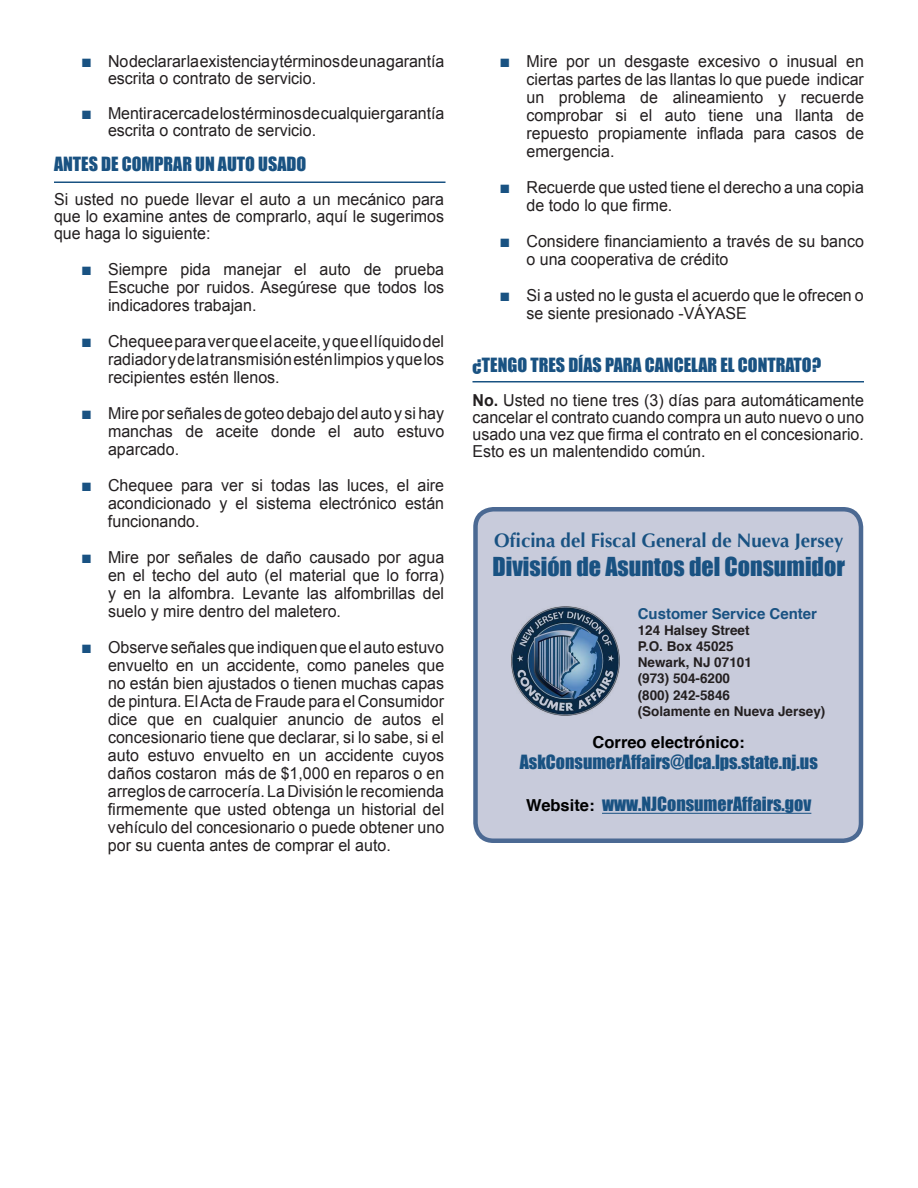
<style>
.page{position:relative;width:918px;height:1188px;background:#fff}
.page>*{position:absolute;margin:0;border:0;box-sizing:border-box;transform-origin:0 0}
.t1{font:24px "Impact";color:#195282}
.t2{font:700 19.5px "Optima";color:#195282;scale:.96 1}
.t3{font:18px "Impact";color:#195282}
.t4{font:16.5px/18px "Arial";color:#231f20;text-align:justify}
.t5{font:700 16.5px "Helvetica";color:#000}
.t6{font:700 15px "Helvetica";color:#195282}
.t7{font:700 13.5px/16.2px "Helvetica";color:#231f20}
.s1{font-size:18px;color:#195282}
.s2{font-weight:700}
.s3{font-family:"Helvetica";font-weight:700;font-size:16.5px;color:#000}
</style>
<div class="page">
<hr style="left:54px;top:182px;width:392px;height:1px;background:#195282">
<div style="left:476px;top:509px;width:385px;height:332px;background:#c8cbdb;border-radius:18px"></div>
<div style="left:473px;top:507px;width:390px;height:336px;border:4px solid #4b6993;border-radius:18px"></div>
<hr style="left:602px;top:813px;width:209px;height:1px;background:#195282">
<img style="left:511px;top:606px;width:109px;height:109px">
<hr style="left:472px;top:381px;width:392px;height:1px;background:#195282">
<p class="t4" style="left:108px;top:53px;width:338px;line-height:17.2px;text-indent:-27px"><span class="s1">■</span> No declarar la existencia y términos de una garantía escrita o contrato de servicio.</p>
<p class="t4" style="left:108px;top:105px;width:338px;line-height:17.2px;text-indent:-27px"><span class="s1">■</span> Mentir acerca de los términos de cualquier garantía escrita o contrato de servicio.</p>
<p class="t3" style="left:54px;top:150px;width:254px">ANTES DE COMPRAR UN AUTO USADO</p>
<p class="t4" style="left:54px;top:191px;width:392px;line-height:17px">Si usted no puede llevar el auto a un mecánico para que lo examine antes de comprarlo, aquí le sugerimos que haga lo siguiente:</p>
<p class="t4" style="left:108px;top:260px;width:338px;text-indent:-27px"><span class="s1">■</span> Siempre pida manejar el auto de prueba Escuche por ruidos. Asegúrese que todos los indicadores trabajan.</p>
<p class="t4" style="left:108px;top:332px;width:338px;text-indent:-27px"><span class="s1">■</span> Chequee para ver que el aceite, y que el líquido del radiador y de la transmisión estén limpios y que los recipientes estén llenos.</p>
<p class="t4" style="left:108px;top:404px;width:338px;text-indent:-27px"><span class="s1">■</span> Mire por señales de goteo debajo del auto y si hay manchas de aceite donde el auto estuvo aparcado.</p>
<p class="t4" style="left:108px;top:476px;width:338px;text-indent:-27px"><span class="s1">■</span> Chequee para ver si todas las luces, el aire acondicionado y el sistema electrónico están funcionando.</p>
<p class="t4" style="left:108px;top:548px;width:338px;text-indent:-27px"><span class="s1">■</span> Mire por señales de daño causado por agua en el techo del auto (el material que lo forra) y en la alfombra. Levante las alfombrillas del suelo y mire dentro del maletero.</p>
<p class="t4" style="left:108px;top:638px;width:338px;text-indent:-27px"><span class="s1">■</span> Observe señales que indiquen que el auto estuvo envuelto en un accidente, como paneles que no están bien ajustados o tienen muchas capas de pintura. El Acta de Fraude para el Consumidor dice que en cualquier anuncio de autos el concesionario tiene que declarar, si lo sabe, si el auto estuvo envuelto en un accidente cuyos daños costaron más de $1,000 en reparos o en arreglos de carrocería. La División le recomienda firmemente que usted obtenga un historial del vehículo del concesionario o puede obtener uno por su cuenta antes de comprar el auto.</p>
<p class="t4" style="left:527px;top:52px;width:339px;text-indent:-27px"><span class="s1">■</span> Mire por un desgaste excesivo o inusual en ciertas partes de las llantas lo que puede indicar un problema de alineamiento y recuerde comprobar si el auto tiene una llanta de repuesto propiamente inflada para casos de emergencia.</p>
<p class="t4" style="left:526px;top:178px;width:339px;text-indent:-27px"><span class="s1">■</span> Recuerde que usted tiene el derecho a una copia de todo lo que firme.</p>
<p class="t4" style="left:526px;top:232px;width:339px;text-indent:-27px"><span class="s1">■</span> Considere financiamiento a través de su banco o una cooperativa de crédito</p>
<p class="t4" style="left:526px;top:286px;width:339px;text-indent:-27px"><span class="s1">■</span> Si a usted no le gusta el acuerdo que le ofrecen o se siente presionado -VÁYASE</p>
<p class="t3" style="left:472px;top:351px;width:350px">¿TENGO TRES DÍAS PARA CANCELAR EL CONTRATO?</p>
<p class="t4" style="left:472px;top:392px;width:393px;line-height:17px"><span class="s2">No.</span> Usted no tiene tres (3) días para automáticamente cancelar el contrato cuando compra un auto nuevo o uno usado una vez que firma el contrato en el concesionario.<br>Esto es un malentendido común.</p>
<p class="t2" style="left:494px;top:530px;width:365px">Oficina del Fiscal General de Nueva Jersey</p>
<h1 class="t1" style="left:493px;top:548px;width:354px">División de Asuntos del Consumidor</h1>
<p class="t6" style="left:638px;top:601px;width:181px">Customer Service Center</p>
<p class="t7" style="left:638px;top:622px;width:189px">124 Halsey Street<br>P.O. Box 45025<br>Newark, NJ 07101<br>(973) 504-6200<br>(800) 242-5846<br>(Solamente en Nueva Jersey)</p>
<p class="t5" style="left:593px;top:729px;width:154px">Correo electrónico:</p>
<p class="t3" style="left:520px;top:748px;width:300px">AskConsumerAffairs@dca.lps.state.nj.us</p>
<p class="t3" style="left:526px;top:790px;width:287px"><span class="s3">Website:</span> www.NJConsumerAffairs.gov</p>
</div>
